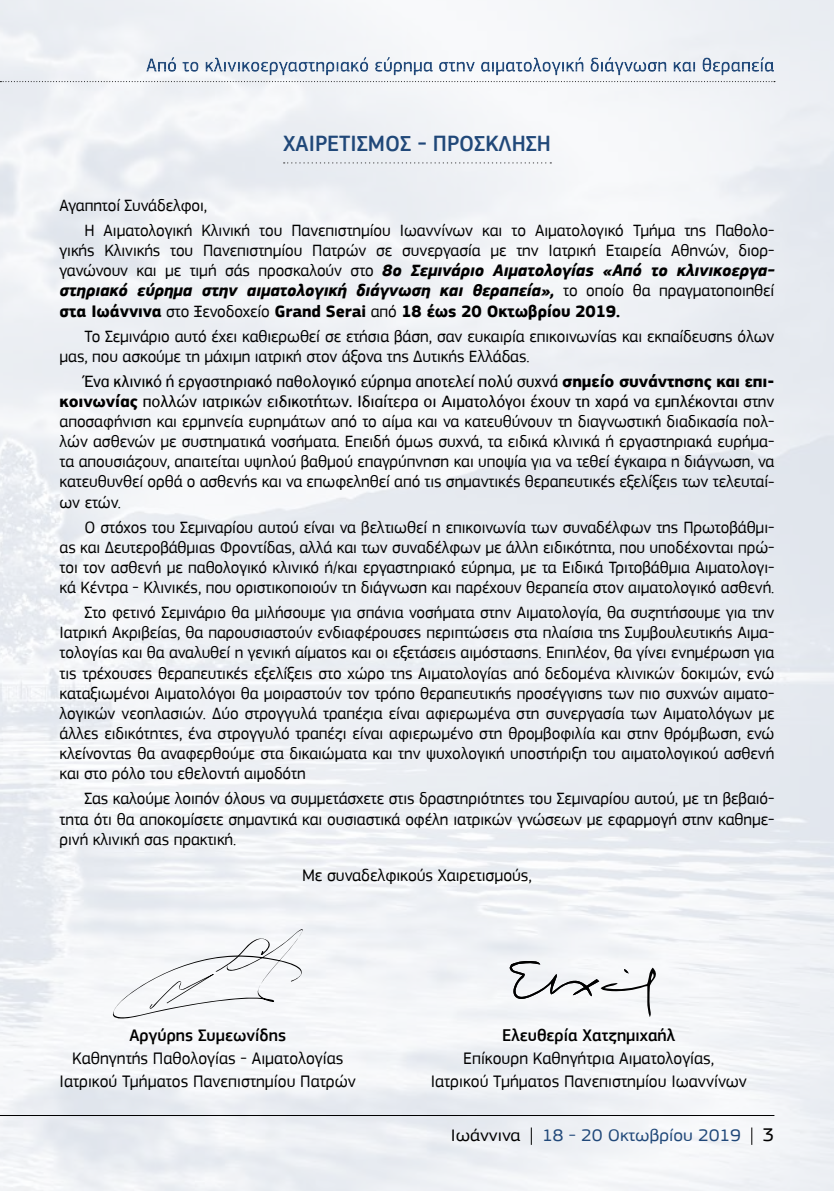
<style>
.page{position:relative;width:834px;height:1191px;background:#fff}
.page>*{position:absolute;margin:0;border:0;box-sizing:border-box;transform-origin:0 0}
.t1{font:500 22.75px "PF Square Sans Pro";color:#204879}
.t2{font:17.5px/22.8px "PF Square Sans Pro";color:#000;text-align:center}
.t3{font:500 17.5px "PF Square Sans Pro";color:#000}
.t4{font:17.5px "PF Square Sans Pro";color:#204879;scale:1.1 1}
.t5{font:17.15px/20.1px "PF Square Sans Pro";letter-spacing:-.005em;color:#000;text-align:justify}
.t6{font:17.15px/20.1px "PF Highway Sans Pro";letter-spacing:-.005em;color:#000;text-align:right}
.s1{font-weight:700;font-style:italic}
.s2{font-weight:700}
.s3{font-family:"PF Square Sans Pro"}
.s4{color:#000}
.s5{font-size:19.25px;color:#000}
</style>
<div class="page">
<img style="left:0;top:0;width:833px;height:1191px">
<svg style="left:0;top:81px;width:774px;height:1px"></svg>
<hr style="left:0;top:1115px;width:774px;height:1px;background:#000">
<div style="left:58px;top:52px;width:752px;height:27px;background:#fff;opacity:.75"></div>
<div style="left:93px;top:63px;width:717px;height:16px;background:#000;opacity:.75"></div>
<svg style="left:530px;top:1127px;width:1px;height:17px"></svg>
<svg style="left:751px;top:1127px;width:1px;height:17px"></svg>
<svg style="left:283px;top:162px;width:268px;height:2px"></svg>
<svg style="left:108px;top:928px;width:196px;height:92px"></svg>
<svg style="left:509px;top:960px;width:147px;height:57px"></svg>
<h1 class="t1" style="left:283px;top:130px;width:269px">ΧΑΙΡΕΤΙΣΜΟΣ - ΠΡΟΣΚΛΗΣΗ</h1>
<p class="t5" style="left:84px;top:193px;width:691px;line-height:25px;text-indent:-25px">Αγαπητοί Συνάδελφοι,<br>Η Αιματολογική Κλινική του Πανεπιστημίου Ιωαννίνων και το Αιματολογικό Τμήμα της Παθολο-</p>
<p class="t5" style="left:60px;top:240px;width:716px">γικής Κλινικής του Πανεπιστημίου Πατρών σε συνεργασία με την Ιατρική Εταιρεία Αθηνών, διορ&shy;γανώνουν και με τιμή σάς προσκαλούν στο <span class="s1">8ο Σεμινάριο Αιματολογίας «Από το κλινικοεργα&shy;στηριακό εύρημα στην αιματολογική διάγνωση και θεραπεία»,</span> το οποίο θα πραγματοποιηθεί <span class="s2">στα Ιωάννινα</span> στο Ξενοδοχείο <span class="s2">Grand Serai</span> από <span class="s2">18 έως 20 Οκτωβρίου 2019.</span></p>
<p class="t5" style="left:60px;top:326px;width:716px;text-indent:25px">Το Σεμινάριο αυτό έχει καθιερωθεί σε ετήσια βάση, σαν ευκαιρία επικοινωνίας και εκπαίδευσης όλων μας, που ασκούμε τη μάχιμη ιατρική στον άξονα της Δυτικής Ελλάδας.</p>
<p class="t6" style="left:60px;top:371px;width:716px">Ένα κλινικό ή εργαστηριακό παθολογικό εύρημα αποτελεί πολύ συχνά <span class="s2">σημείο συνάντησης και επι&shy;κοινωνίας</span> πολλών ιατρικών ειδικοτήτων. Ιδιαίτερα οι Αιματολόγοι έχουν τη χαρά να εμπλέκονται <span class="s3">στην</span></p>
<p class="t5" style="left:60px;top:411px;width:716px">αποσαφήνιση και ερμηνεία ευρημάτων από το αίμα και να κατευθύνουν τη διαγνωστική διαδικασία πολ&shy;λών ασθενών με συστηματικά νοσήματα. Επειδή όμως συχνά, τα ειδικά κλινικά ή εργαστηριακά ευρήμα&shy;τα απουσιάζουν, απαιτείται υψηλού βαθμού επαγρύπνηση και υποψία για να τεθεί έγκαιρα η διάγνωση, να κατευθυνθεί ορθά ο ασθενής και να επωφεληθεί από τις σημαντικές θεραπευτικές εξελίξεις των τελευταί&shy;ων ετών.</p>
<p class="t5" style="left:60px;top:517px;width:716px;text-indent:25px">Ο στόχος του Σεμιναρίου αυτού είναι να βελτιωθεί η επικοινωνία των συναδέλφων της Πρωτοβάθμι&shy;ας και Δευτεροβάθμιας Φροντίδας, αλλά και των συναδέλφων με άλλη ειδικότητα, που υποδέχονται πρώ&shy;τοι τον ασθενή με παθολογικό κλινικό ή/και εργαστηριακό εύρημα, με τα Ειδικά Τριτοβάθμια Αιματολογι&shy;κά Κέντρα - Κλινικές, που οριστικοποιούν τη διάγνωση και παρέχουν θεραπεία στον αιματολογικό ασθενή.</p>
<p class="t5" style="left:60px;top:602px;width:716px;text-indent:25px">Στο φετινό Σεμινάριο θα μιλήσουμε για σπάνια νοσήματα στην Αιματολογία, θα συζητήσουμε για την Ιατρική Ακριβείας, θα παρουσιαστούν ενδιαφέρουσες περιπτώσεις στα πλαίσια της Συμβουλευτικής Αιμα&shy;τολογίας και θα αναλυθεί η γενική αίματος και οι εξετάσεις αιμόστασης. Επιπλέον, θα γίνει ενημέρωση για τις τρέχουσες θεραπευτικές εξελίξεις στο χώρο της Αιματολογίας από δεδομένα κλινικών δοκιμών, ενώ καταξιωμένοι Αιματολόγοι θα μοιραστούν τον τρόπο θεραπευτικής προσέγγισης των πιο συχνών αιματο&shy;λογικών νεοπλασιών. Δύο στρογγυλά τραπέζια είναι αφιερωμένα στη συνεργασία των Αιματολόγων με άλλες ειδικότητες, ένα στρογγυλό τραπέζι είναι αφιερωμένο στη θρομβοφιλία και στην θρόμβωση, ενώ κλείνοντας θα αναφερθούμε στα δικαιώματα και την ψυχολογική υποστήριξη του αιματολογικού ασθενή και στο ρόλο του εθελοντή αιμοδότη</p>
<p class="t5" style="left:60px;top:788px;width:716px;text-indent:25px">Σας καλούμε λοιπόν όλους να συμμετάσχετε στις δραστηριότητες του Σεμιναρίου αυτού, με τη βεβαιό&shy;τητα ότι θα αποκομίσετε σημαντικά και ουσιαστικά οφέλη ιατρικών γνώσεων με εφαρμογή στην καθημε&shy;ρινή κλινική σας πρακτική.</p>
<p class="t2" style="left:302px;top:863px;width:231px">Με συναδελφικούς Χαιρετισμούς,</p>
<p class="t3" style="left:129px;top:1025px;width:158px">Αργύρης Συμεωνίδης</p>
<p class="t2" style="left:60px;top:1047px;width:298px">Καθηγητής Παθολογίας - Αιματολογίας<br>Ιατρικού Τμήματος Πανεπιστημίου Πατρών</p>
<p class="t3" style="left:502px;top:1025px;width:174px">Ελευθερία Χατζημιχαήλ</p>
<p class="t2" style="left:430px;top:1047px;width:317px">Επίκουρη Καθηγήτρια Αιματολογίας,<br>Ιατρικού Τμήματος Πανεπιστημίου Ιωαννίνων</p>
<p class="t4" style="left:450px;top:1125px;width:296px"><span class="s4">Ιωάννινα</span> 18 - 20 Οκτωβρίου 2019 <span class="s5">3</span></p>
</div>
